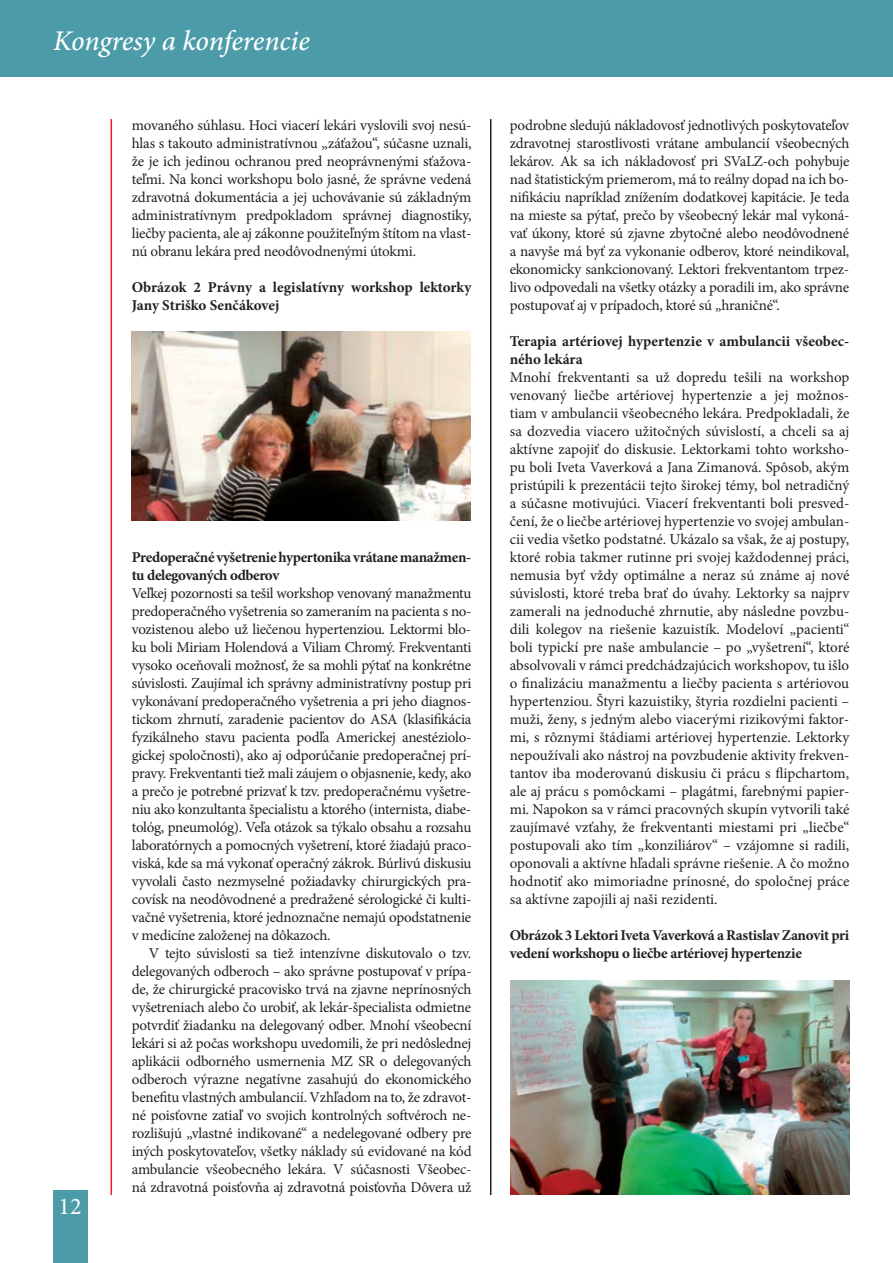
<style>
.page{position:relative;width:893px;height:1263px;background:#fff}
.page>*{position:absolute;margin:0;border:0;box-sizing:border-box;transform-origin:0 0}
.t1{font:italic 500 28.5px "Minion Pro";letter-spacing:-.005em;color:#fff}
.t2{font:24px "Minion Pro";color:#fff}
.t3{font:15px/18px "Minion Pro";letter-spacing:-.015em;color:#231f20;text-align:justify}
.t4{font:700 15px/18px "Minion Pro";letter-spacing:-.015em;color:#231f20}
</style>
<div class="page">
<div style="left:53px;top:1191px;width:34px;height:72px;background:#4b9ba9"></div>
<div style="left:0;top:0;width:893px;height:77px;background:#4b9ba9"></div>
<hr style="left:111px;top:119px;width:1px;height:1076px;background:#ee1d23">
<img style="left:132px;top:331px;width:339px;height:190px">
<img style="left:510px;top:980px;width:339px;height:215px">
<hr style="left:490px;top:119px;width:1px;height:1076px;background:#231f20">
<h1 class="t1" style="left:53px;top:30px;width:258px">Kongresy a konferencie</h1>
<p class="t3" style="left:132px;top:117px;width:341px">movaného súhlasu. Hoci viacerí lekári vyslovili svoj nesú&shy;hlas s takouto administratívnou „záťažou“, súčasne uznali, že je ich jedinou ochranou pred neoprávnenými sťažova&shy;teľmi. Na konci workshopu bolo jasné, že správne vedená zdravotná dokumentácia a jej uchovávanie sú základným administratívnym predpokladom správnej diagnostiky, liečby pacienta, ale aj zákonne použiteľným štítom na vlast&shy;nú obranu lekára pred neodôvodnenými útokmi.</p>
<p class="t4" style="left:132px;top:279px;width:341px">Obrázok 2 Právny a legislatívny workshop lektorky<br>Jany Striško Senčákovej</p>
<h2 class="t2" style="left:59px;top:1196px;width:25px">12</h2>
<p class="t4" style="left:132px;top:549px;width:341px">Predoperačné vyšetrenie hypertonika vrátane manažmen&shy;tu delegovaných odberov</p>
<p class="t3" style="left:132px;top:585px;width:341px">Veľkej pozornosti sa tešil workshop venovaný manažmentu predoperačného vyšetrenia so zameraním na pacienta s no&shy;vozistenou alebo už liečenou hypertenziou. Lektormi blo&shy;ku boli Miriam Holendová a Viliam Chromý. Frekventanti vysoko oceňovali možnosť, že sa mohli pýtať na konkrétne súvislosti. Zaujímal ich správny administratívny postup pri vykonávaní predoperačného vyšetrenia a pri jeho diagnos&shy;tickom zhrnutí, zaradenie pacientov do ASA (klasifikácia fyzikálneho stavu pacienta podľa Americkej anestéziolo&shy;gickej spoločnosti), ako aj odporúčanie predoperačnej prí&shy;pravy. Frekventanti tiež mali záujem o objasnenie, kedy, ako a prečo je potrebné prizvať k tzv. predoperačnému vyšetre&shy;niu ako konzultanta špecialistu a ktorého (internista, diabe&shy;tológ, pneumológ). Veľa otázok sa týkalo obsahu a rozsahu laboratórnych a pomocných vyšetrení, ktoré žiadajú praco&shy;viská, kde sa má vykonať operačný zákrok. Búrlivú diskusiu vyvolali často nezmyselné požiadavky chirurgických pra&shy;covísk na neodôvodnené a predražené sérologické či kulti&shy;vačné vyšetrenia, ktoré jednoznačne nemajú opodstatnenie v medicíne založenej na dôkazoch.</p>
<p class="t3" style="left:132px;top:945px;width:341px;text-indent:17px">V tejto súvislosti sa tiež intenzívne diskutovalo o tzv. delegovaných odberoch – ako správne postupovať v prípa&shy;de, že chirurgické pracovisko trvá na zjavne neprínosných vyšetreniach alebo čo urobiť, ak lekár-špecialista odmietne potvrdiť žiadanku na delegovaný odber. Mnohí všeobecní lekári si až počas workshopu uvedomili, že pri nedôslednej aplikácii odborného usmernenia MZ SR o delegovaných odberoch výrazne negatívne zasahujú do ekonomického benefitu vlastných ambulancií. Vzhľadom na to, že zdravot&shy;né poisťovne zatiaľ vo svojich kontrolných softvéroch ne&shy;rozlišujú „vlastné indikované“ a nedelegované odbery pre iných poskytovateľov, všetky náklady sú evidované na kód ambulancie všeobecného lekára. V súčasnosti Všeobec&shy;ná zdravotná poisťovňa aj zdravotná poisťovňa Dôvera už</p>
<p class="t3" style="left:510px;top:117px;width:341px">podrobne sledujú nákladovosť jednotlivých poskytovateľov zdravotnej starostlivosti vrátane ambulancií všeobecných lekárov. Ak sa ich nákladovosť pri SVaLZ-och pohybuje nad štatistickým priemerom, má to reálny dopad na ich bo&shy;nifikáciu napríklad znížením dodatkovej kapitácie. Je teda na mieste sa pýtať, prečo by všeobecný lekár mal vykoná&shy;vať úkony, ktoré sú zjavne zbytočné alebo neodôvodnené a navyše má byť za vykonanie odberov, ktoré neindikoval, ekonomicky sankcionovaný. Lektori frekventantom trpez&shy;livo odpovedali na všetky otázky a poradili im, ako správne postupovať aj v prípadoch, ktoré sú „hraničné“.</p>
<p class="t4" style="left:510px;top:333px;width:341px">Terapia artériovej hypertenzie v ambulancii všeobec&shy;ného lekára</p>
<p class="t3" style="left:510px;top:369px;width:341px">Mnohí frekventanti sa už dopredu tešili na workshop venovaný liečbe artériovej hypertenzie a jej možnos&shy;tiam v ambulancii všeobecného lekára. Predpokladali, že sa dozvedia viacero užitočných súvislostí, a chceli sa aj aktívne zapojiť do diskusie. Lektorkami tohto worksho&shy;pu boli Iveta Vaverková a Jana Zimanová. Spôsob, akým pristúpili k prezentácii tejto širokej témy, bol netradičný a súčasne motivujúci. Viacerí frekventanti boli presved&shy;čení, že o liečbe artériovej hypertenzie vo svojej ambulan&shy;cii vedia všetko podstatné. Ukázalo sa však, že aj postupy, ktoré robia takmer rutinne pri svojej každodennej práci, nemusia byť vždy optimálne a neraz sú známe aj nové súvislosti, ktoré treba brať do úvahy. Lektorky sa najprv zamerali na jednoduché zhrnutie, aby následne povzbu&shy;dili kolegov na riešenie kazuistík. Modeloví „pacienti“ boli typickí pre naše ambulancie – po „vyšetrení“, ktoré absolvovali v rámci predchádzajúcich workshopov, tu išlo o finalizáciu manažmentu a liečby pacienta s artériovou hypertenziou. Štyri kazuistiky, štyria rozdielni pacienti – muži, ženy, s jedným alebo viacerými rizikovými faktor&shy;mi, s rôznymi štádiami artériovej hypertenzie. Lektorky nepoužívali ako nástroj na povzbudenie aktivity frekven&shy;tantov iba moderovanú diskusiu či prácu s flipchartom, ale aj prácu s pomôckami – plagátmi, farebnými papier&shy;mi. Napokon sa v rámci pracovných skupín vytvorili také zaujímavé vzťahy, že frekventanti miestami pri „liečbe“ postupovali ako tím „konziliárov“ – vzájomne si radili, oponovali a aktívne hľadali správne riešenie. A čo možno hodnotiť ako mimoriadne prínosné, do spoločnej práce sa aktívne zapojili aj naši rezidenti.</p>
<p class="t4" style="left:510px;top:927px;width:341px">Obrázok 3 Lektori Iveta Vaverková a Rastislav Zanovit pri vedení workshopu o liečbe artériovej hypertenzie</p>
</div>
